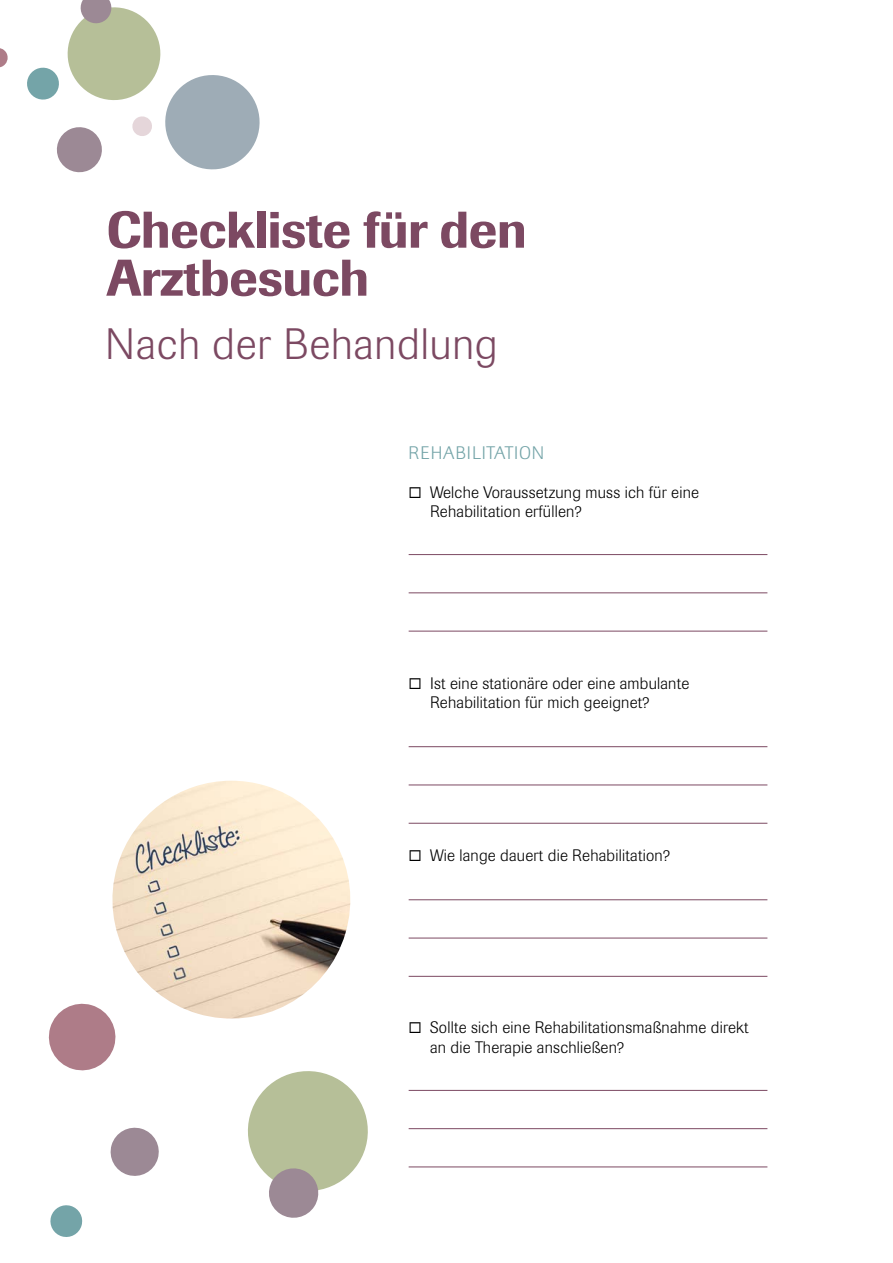
<style>
.page{position:relative;width:893px;height:1263px;background:#fff}
.page>*{position:absolute;margin:0;border:0;box-sizing:border-box;transform-origin:0 0}
.t1{font:500 51px/48px "Imago";letter-spacing:-.01em;color:#7c4962}
.t2{font:300 43.5px "Imago";letter-spacing:.02em;color:#7c4962}
.t3{font:300 18px "Imago";letter-spacing:.05em;color:#74a4a8}
.t4{font:300 16.5px/19.2px "Imago";letter-spacing:.015em;color:#000}
</style>
<div class="page">
<svg style="left:0;top:48px;width:8px;height:20px"></svg>
<svg style="left:27px;top:0;width:233px;height:173px"></svg>
<svg style="left:248px;top:1071px;width:120px;height:147px"></svg>
<svg style="left:48px;top:1003px;width:68px;height:68px"></svg>
<svg style="left:110px;top:1127px;width:49px;height:49px"></svg>
<svg style="left:50px;top:1205px;width:33px;height:32px"></svg>
<img style="left:99px;top:781px;width:252px;height:241px">
<hr style="left:409px;top:554px;width:358px;height:1px;background:#7c4962">
<hr style="left:409px;top:592px;width:358px;height:1px;background:#7c4962">
<hr style="left:409px;top:631px;width:358px;height:1px;background:#7c4962">
<hr style="left:409px;top:746px;width:358px;height:1px;background:#7c4962">
<hr style="left:409px;top:784px;width:358px;height:1px;background:#7c4962">
<hr style="left:409px;top:823px;width:358px;height:1px;background:#7c4962">
<hr style="left:409px;top:899px;width:358px;height:1px;background:#7c4962">
<hr style="left:409px;top:938px;width:358px;height:1px;background:#7c4962">
<hr style="left:409px;top:976px;width:358px;height:1px;background:#7c4962">
<hr style="left:409px;top:1090px;width:358px;height:1px;background:#7c4962">
<hr style="left:409px;top:1128px;width:358px;height:1px;background:#7c4962">
<hr style="left:409px;top:1166px;width:358px;height:1px;background:#7c4962">
<h1 class="t1" style="left:106px;top:206px;width:422px">Checkliste für den<br>Arztbesuch</h1>
<h2 class="t2" style="left:105px;top:319px;width:394px">Nach der Behandlung</h2>
<p class="t3" style="left:409px;top:443px;width:137px">REHABILITATION</p>
<p class="t4" style="left:430px;top:482px;width:270px;text-indent:-21px">◻ Welche Voraussetzung muss ich für eine<br>Rehabilitation erfüllen?</p>
<p class="t4" style="left:430px;top:674px;width:261px;text-indent:-21px">◻ Ist eine stationäre oder eine ambulante<br>Rehabilitation für mich geeignet?</p>
<p class="t4" style="left:409px;top:846px;width:263px">◻ Wie lange dauert die Rehabilitation?</p>
<p class="t4" style="left:430px;top:1018px;width:320px;text-indent:-21px">◻ Sollte sich eine Rehabilitationsmaßnahme direkt an die Therapie anschließen?</p>
</div>
